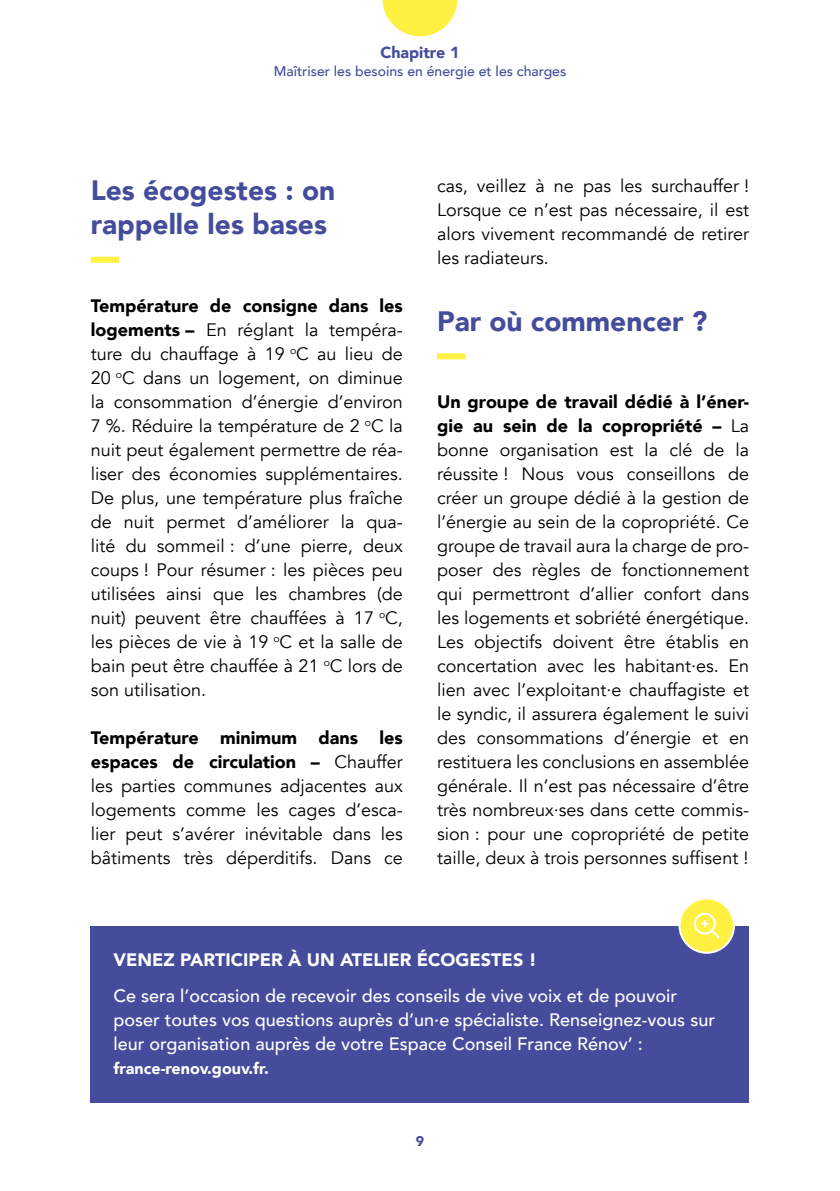
<style>
.page{position:relative;width:840px;height:1191px;background:#fff}
.page>*{position:absolute;margin:0;border:0;box-sizing:border-box;transform-origin:0 0}
.Titre3_chap1{font:900 28px/33.6px "Avenir";color:#454c9b}
.texte_courant{font:18px/24px "Avenir";color:#000;text-align:justify}
.encadrés_copie{font:500 18px/24px "Avenir";color:#fff}
.encadrés_copie-2{font:900 18px "Avenir";color:#fff}
.encadrés_copie-3{font:900 16px "Avenir";color:#fff}
.t1{font:900 16px "Avenir";color:#454c9b}
.t2{font:500 14px "Avenir";color:#454c9b}
.t3{font:900 14px "Avenir";color:#454c9b}
.s1{font-weight:900}
</style>
<div class="page">
<svg style="left:382px;top:0;width:75px;height:36px"></svg>
<div style="left:91px;top:257px;width:28px;height:6px;background:#fff042"></div>
<div style="left:437px;top:353px;width:28px;height:6px;background:#fff042"></div>
<div style="left:91px;top:925px;width:657px;height:70px;background:#454c9b"></div>
<div style="left:91px;top:961px;width:657px;height:141px;background:#454c9b"></div>
<div style="left:679px;top:898px;width:54px;height:54px;background:#fff042;border-radius:50%"></div>
<div style="left:678px;top:897px;width:56px;height:56px;border:2px solid #fff;border-radius:50%"></div>
<svg style="left:694px;top:913px;width:20px;height:20px"></svg>
<div style="left:693px;top:912px;width:22px;height:22px;border:2px solid #fff;border-radius:50%"></div>
<svg style="left:701px;top:920px;width:19px;height:19px"></svg>
<p class="t1" style="left:380px;top:38px;width:81px">Chapitre 1</p>
<p class="t2" style="left:273px;top:59px;width:294px">Maîtriser les besoins en énergie et les charges</p>
<p class="Titre3_chap1" style="left:91px;top:173px;width:246px">Les écogestes : on rappelle les bases</p>
<p class="texte_courant" style="left:91px;top:294px;width:313px"><span class="s1">Température de consigne dans les logements –</span> En réglant la tempéra&shy;ture du chauffage à 19 <sup>o</sup>C au lieu de 20 <sup>o</sup>C dans un logement, on diminue la consommation d’énergie d’environ 7 %. Réduire la température de 2 <sup>o</sup>C la nuit peut également permettre de réa&shy;liser des économies supplémentaires.<br>De plus, une température plus fraîche de nuit permet d’améliorer la qua&shy;lité du sommeil : d’une pierre, deux coups ! Pour résumer : les pièces peu utilisées ainsi que les chambres (de nuit) peuvent être chauffées à 17 <sup>o</sup>C, les pièces de vie à 19 <sup>o</sup>C et la salle de bain peut être chauffée à 21 <sup>o</sup>C lors de son utilisation.</p>
<p class="texte_courant" style="left:91px;top:726px;width:313px"><span class="s1">Température minimum dans les espaces de circulation –</span> Chauffer les parties communes adjacentes aux logements comme les cages d’esca&shy;lier peut s’avérer inévitable dans les bâtiments très déperditifs. Dans ce</p>
<p class="texte_courant" style="left:437px;top:174px;width:313px">cas, veillez à ne pas les surchauffer !<br>Lorsque ce n’est pas nécessaire, il est alors vivement recommandé de retirer les radiateurs.</p>
<p class="Titre3_chap1" style="left:437px;top:303px;width:272px">Par où commencer ?</p>
<p class="texte_courant" style="left:437px;top:390px;width:313px"><span class="s1">Un groupe de travail dédié à l’éner&shy;gie au sein de la copropriété –</span> La bonne organisation est la clé de la réussite ! Nous vous conseillons de créer un groupe dédié à la gestion de l’énergie au sein de la copropriété. Ce groupe de travail aura la charge de pro&shy;poser des règles de fonctionnement qui permettront d’allier confort dans les logements et sobriété énergétique.<br>Les objectifs doivent être établis en concertation avec les habitant·es. En lien avec l’exploitant·e chauffagiste et le syndic, il assurera également le suivi des consommations d’énergie et en restituera les conclusions en assemblée générale. Il n’est pas nécessaire d’être très nombreux·ses dans cette commis&shy;sion : pour une copropriété de petite taille, deux à trois personnes suffisent !</p>
<p class="encadrés_copie-2" style="left:113px;top:944px;width:424px">VENEZ PARTICIPER À UN ATELIER ÉCOGESTES !</p>
<p class="encadrés_copie" style="left:113px;top:982px;width:602px">Ce sera l’occasion de recevoir des conseils de vive voix et de pouvoir poser toutes vos questions auprès d’un·e spécialiste. Renseignez-vous sur leur organisation auprès de votre Espace Conseil France Rénov’ :</p>
<p class="encadrés_copie-3" style="left:113px;top:1054px;width:157px">france-renov.gouv.fr.</p>
<p class="t3" style="left:415px;top:1129px;width:10px">9</p>
</div>
